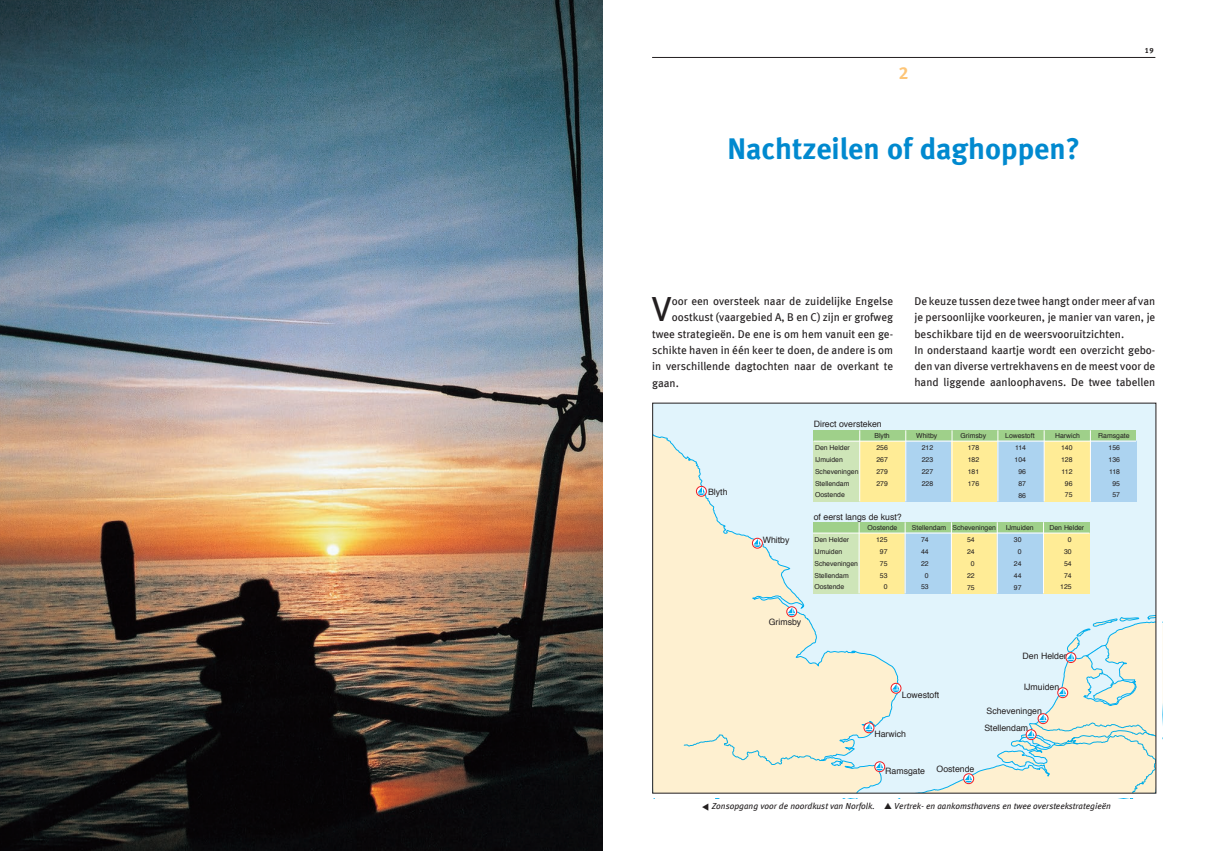
<style>
.page{position:relative;width:1205px;height:851px;background:#fff}
.page>*{position:absolute;margin:0;border:0;box-sizing:border-box;transform-origin:0 0}
.t1{font:34.88px "Meta";color:#231f20}
.t2{font:30px "Meta Bold LF";color:#0089cf}
.t3{font:17.5px "Meta Bold LF";color:#fdc577}
.t4{font:11.25px/16.2px "Meta";color:#231f20}
.t5{font:8.75px "Helvetica";color:#231f20}
.t6{font:italic 8.75px "Meta";color:#231f20}
.t7{font:7.5px "Meta Bold LF";color:#231f20}
.t8{font:6.88px/11.9px "Helvetica";color:#231f20;text-align:center}
</style>
<div class="page">
<hr style="left:652px;top:57px;width:503px;height:1px;background:#231f20">
<img style="left:0;top:0;width:603px;height:850px">
<svg style="left:652px;top:402px;width:505px;height:392px;background:#e7ede5"></svg>
<div style="left:860px;top:441px;width:46px;height:60px;background:#ffec96"></div>
<div style="left:813px;top:430px;width:323px;height:11px;background:#9fd08a"></div>
<div style="left:906px;top:441px;width:46px;height:60px;background:#acd3f0"></div>
<div style="left:905px;top:441px;width:47px;height:60px;border:1px solid #acd3f0"></div>
<div style="left:813px;top:441px;width:47px;height:60px;background:#cee5b8"></div>
<div style="left:952px;top:441px;width:46px;height:60px;background:#ffec96"></div>
<div style="left:998px;top:441px;width:46px;height:60px;background:#acd3f0"></div>
<div style="left:998px;top:441px;width:46px;height:60px;border:1px solid #acd3f0"></div>
<div style="left:1090px;top:441px;width:46px;height:60px;background:#acd3f0"></div>
<div style="left:1090px;top:441px;width:46px;height:60px;border:1px solid #acd3f0"></div>
<div style="left:1044px;top:441px;width:46px;height:60px;background:#ffec96"></div>
<hr style="left:859px;top:430px;width:1px;height:71px;background:#fff">
<hr style="left:813px;top:440px;width:323px;height:1px;background:#fff">
<hr style="left:905px;top:430px;width:1px;height:71px;background:#fff">
<hr style="left:951px;top:430px;width:1px;height:71px;background:#fff">
<hr style="left:997px;top:430px;width:1px;height:71px;background:#fff">
<hr style="left:1044px;top:430px;width:1px;height:71px;background:#fff">
<hr style="left:1090px;top:430px;width:1px;height:71px;background:#fff">
<div style="left:859px;top:533px;width:46px;height:60px;background:#ffec96"></div>
<div style="left:813px;top:522px;width:276px;height:11px;background:#9fd08a"></div>
<div style="left:905px;top:533px;width:46px;height:60px;background:#acd3f0"></div>
<div style="left:905px;top:533px;width:46px;height:60px;border:1px solid #acd3f0"></div>
<div style="left:813px;top:533px;width:46px;height:60px;background:#cee5b8"></div>
<div style="left:951px;top:533px;width:46px;height:60px;background:#ffec96"></div>
<div style="left:997px;top:533px;width:46px;height:60px;background:#acd3f0"></div>
<div style="left:997px;top:533px;width:46px;height:60px;border:1px solid #acd3f0"></div>
<div style="left:1043px;top:533px;width:46px;height:60px;background:#ffec96"></div>
<hr style="left:859px;top:522px;width:1px;height:71px;background:#fff">
<hr style="left:813px;top:532px;width:276px;height:1px;background:#fff">
<hr style="left:905px;top:522px;width:1px;height:71px;background:#fff">
<hr style="left:951px;top:522px;width:1px;height:71px;background:#fff">
<hr style="left:997px;top:522px;width:1px;height:71px;background:#fff">
<hr style="left:1043px;top:522px;width:1px;height:71px;background:#fff">
<h3 class="t3" style="left:899px;top:62px;width:11px">2</h3>
<h2 class="t2" style="left:727px;top:130px;width:354px">Nachtzeilen of daghoppen?</h2>
<p class="t7" style="left:1144px;top:46px;width:11px">19</p>
<h1 class="t1" style="left:652px;top:289px;width:21px">V</h1>
<p class="t4" style="left:672px;top:293px;width:223px">oor een oversteek naar de zuidelijke Engelse</p>
<p class="t4" style="left:672px;top:309px;width:223px">oostkust (vaargebied A, B en C) zijn er grofweg</p>
<p class="t4" style="left:652px;top:325px;width:242px">twee strategieën. De ene is om hem vanuit een ge-</p>
<p class="t4" style="left:652px;top:342px;width:242px">schikte haven in één keer te doen, de andere is om</p>
<p class="t4" style="left:652px;top:358px;width:242px">in verschillende dagtochten naar de overkant te</p>
<p class="t4" style="left:652px;top:374px;width:28px">gaan.</p>
<p class="t5" style="left:814px;top:417px;width:70px">Direct oversteken</p>
<p class="t4" style="left:914px;top:293px;width:242px">De keuze tussen deze twee hangt onder meer af van je persoonlijke voorkeuren, je manier van varen, je beschikbare tijd en de weersvooruitzichten.<br>In onderstaand kaartje wordt een overzicht gebo&shy;den van diverse vertrekhavens en de meest voor de hand liggende aanloophavens. De twee tabellen</p>
<p class="t5" style="left:708px;top:485px;width:21px">Blyth</p>
<p class="t5" style="left:763px;top:533px;width:28px">Whitby</p>
<p class="t5" style="left:769px;top:615px;width:34px">Grimsby</p>
<p class="t8" style="left:874px;top:430px;width:17px">Blyth</p>
<p class="t8" style="left:916px;top:430px;width:23px">Whitby</p>
<p class="t8" style="left:960px;top:430px;width:27px">Grimsby</p>
<p class="t8" style="left:1005px;top:430px;width:31px">Lowestoft</p>
<p class="t8" style="left:1055px;top:430px;width:26px">Harwich</p>
<p class="t8" style="left:1098px;top:430px;width:33px">Ramsgate</p>
<p class="t8" style="left:1108px;top:441px;width:13px">156</p>
<p class="t8" style="left:1108px;top:453px;width:13px">136</p>
<p class="t8" style="left:1109px;top:465px;width:12px">118</p>
<p class="t8" style="left:1112px;top:477px;width:9px">95</p>
<p class="t8" style="left:1112px;top:489px;width:9px">57</p>
<p class="t8" style="left:815px;top:442px;width:45px;text-align:left">Den Helder<br>IJmuiden<br>Scheveningen<br>Stellendam<br>Oostende</p>
<p class="t8" style="left:876px;top:442px;width:13px;text-align:justify">256<br>267<br>279<br>279</p>
<p class="t8" style="left:922px;top:442px;width:13px;text-align:justify">212<br>223<br>227<br>228</p>
<p class="t8" style="left:968px;top:442px;width:13px;text-align:justify">178<br>182<br>181<br>176</p>
<p class="t8" style="left:1014px;top:442px;width:13px">114<br>104<br>96<br>87<br>86</p>
<p class="t8" style="left:1061px;top:441px;width:13px">140<br>128<br>112<br>96<br>75</p>
<p class="t5" style="left:814px;top:510px;width:90px">of eerst langs de kust?</p>
<p class="t8" style="left:867px;top:521px;width:31px">Oostende</p>
<p class="t8" style="left:912px;top:521px;width:86px">Stellendam Scheveningen</p>
<p class="t8" style="left:1006px;top:521px;width:29px">IJmuiden</p>
<p class="t8" style="left:1049px;top:521px;width:36px">Den Helder</p>
<p class="t8" style="left:1068px;top:533px;width:5px">0</p>
<p class="t8" style="left:1064px;top:545px;width:9px">30</p>
<p class="t8" style="left:1064px;top:557px;width:9px">54</p>
<p class="t8" style="left:1064px;top:569px;width:9px">74</p>
<p class="t8" style="left:1060px;top:581px;width:13px">125</p>
<p class="t8" style="left:814px;top:533px;width:45px;text-align:left">Den Helder<br>IJmuiden<br>Scheveningen<br>Stellendam<br>Oostende</p>
<p class="t8" style="left:876px;top:533px;width:13px;text-align:right">125<br>97<br>75<br>53<br>0</p>
<p class="t8" style="left:921px;top:533px;width:9px">74<br>44<br>22<br>0<br>53</p>
<p class="t8" style="left:967px;top:533px;width:9px">54<br>24<br>0<br>22<br>75</p>
<p class="t8" style="left:1014px;top:533px;width:9px">30<br>0<br>24<br>44<br>97</p>
<p class="t5" style="left:902px;top:687px;width:39px">Lowestoft</p>
<p class="t5" style="left:874px;top:726px;width:33px">Harwich</p>
<p class="t5" style="left:1022px;top:649px;width:46px">Den Helder</p>
<p class="t5" style="left:1024px;top:680px;width:37px">IJmuiden</p>
<p class="t5" style="left:986px;top:704px;width:57px">Scheveningen</p>
<p class="t5" style="left:984px;top:721px;width:45px">Stellendam</p>
<p class="t5" style="left:885px;top:764px;width:41px">Ramsgate</p>
<p class="t5" style="left:936px;top:762px;width:39px">Oostende</p>
<p class="t6" style="left:712px;top:801px;width:165px">Zonsopgang voor de noordkust van Norfolk.</p>
<p class="t6" style="left:884px;top:801px;width:228px">▲ Vertrek- en aankomsthavens en twee oversteekstrategieën</p>
</div>
